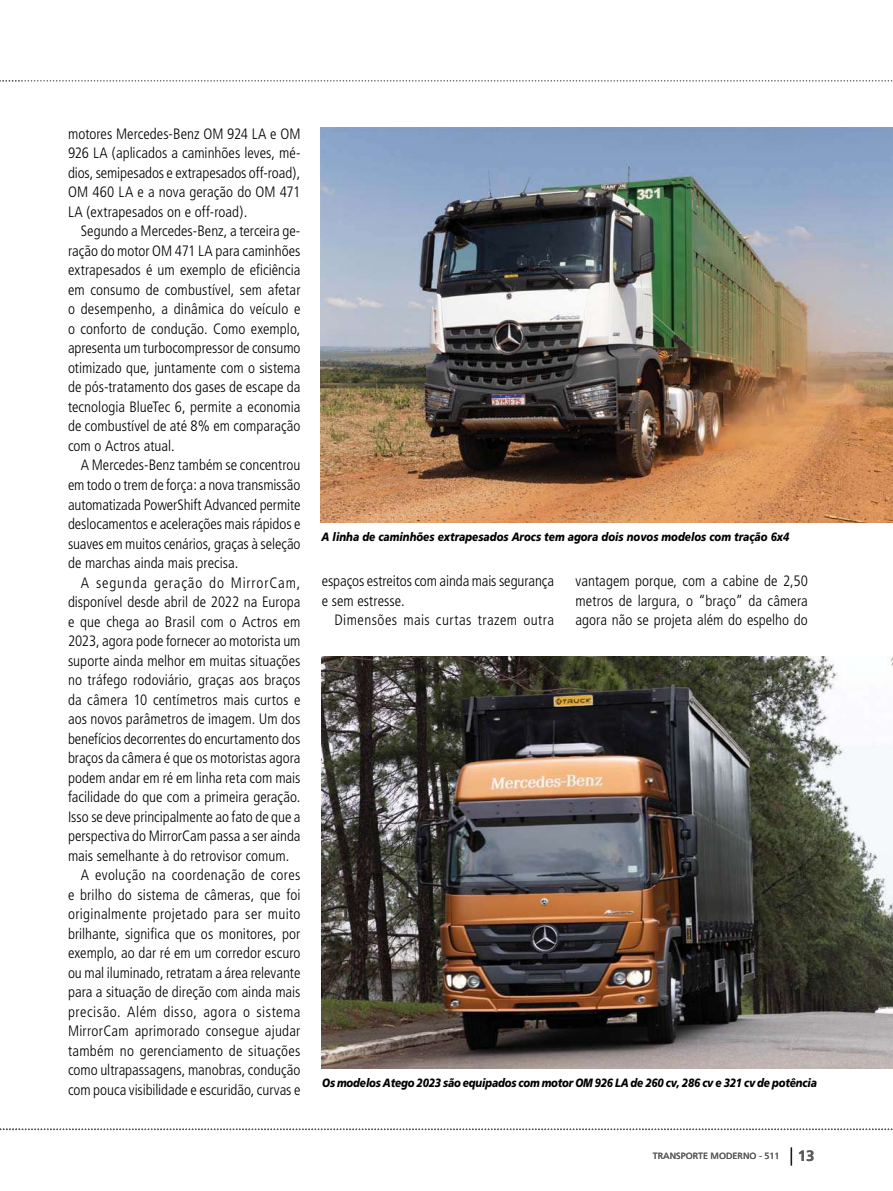
<style>
.page{position:relative;width:893px;height:1191px;background:#fff}
.page>*{position:absolute;margin:0;border:0;box-sizing:border-box;transform-origin:0 0}
.t1{font:300 condensed 15px/19.5px "Frutiger";letter-spacing:.005em;color:#000;text-align:justify}
.t2{font:300 condensed 15px "Frutiger";letter-spacing:.035em;color:#000}
.t3{font:300 condensed 15px "Frutiger";letter-spacing:.03em;color:#000}
.t4{font:300 condensed 15px "Frutiger";letter-spacing:.025em;color:#000}
.t5{font:300 condensed 15px "Frutiger";letter-spacing:.055em;color:#000}
.t6{font:italic 900 12px "Frutiger";color:#000;scale:.85 1}
.t7{font:9px "Frutiger";color:#58595b}
.s1{font-weight:300;font-stretch:condensed;font-size:18px;color:#000}
.s2{font-weight:700;font-size:15px}
</style>
<div class="page">
<svg style="left:0;top:1128px;width:893px;height:2px"></svg>
<svg style="left:0;top:80px;width:893px;height:2px"></svg>
<img style="left:322px;top:656px;width:571px;height:412px">
<img style="left:320px;top:128px;width:573px;height:395px">
<p class="t1" style="left:68px;top:124px;width:234px">motores Mercedes-Benz OM 924 LA e OM 926 LA (aplicados a caminhões leves, mé&shy;dios, semipesados e extrapesados off-road), OM 460 LA e a nova geração do OM 471<br>LA (extrapesados on e off-road).</p>
<p class="t1" style="left:68px;top:222px;width:234px;text-indent:13px">Segundo a Mercedes-Benz, a terceira ge&shy;ração do motor OM 471 LA para caminhões extrapesados é um exemplo de eficiência em consumo de combustível, sem afetar o desempenho, a dinâmica do veículo e o conforto de condução. Como exemplo, apresenta um turbocompressor de consumo otimizado que, juntamente com o sistema de pós-tratamento dos gases de escape da tecnologia BlueTec 6, permite a economia de combustível de até 8% em comparação com o Actros atual.</p>
<p class="t1" style="left:68px;top:456px;width:234px;text-indent:13px">A Mercedes-Benz também se concentrou em todo o trem de força: a nova transmissão automatizada PowerShift Advanced permite deslocamentos e acelerações mais rápidos e suaves em muitos cenários, graças à seleção de marchas ainda mais precisa.</p>
<p class="t5" style="left:81px;top:574px;width:221px">A segunda geração do MirrorCam,</p>
<p class="t1" style="left:68px;top:592px;width:234px">disponível desde abril de 2022 na Europa</p>
<p class="t1" style="left:68px;top:612px;width:234px">e que chega ao Brasil com o Actros em</p>
<p class="t1" style="left:68px;top:631px;width:234px">2023, agora pode fornecer ao motorista um</p>
<p class="t1" style="left:68px;top:651px;width:234px">suporte ainda melhor em muitas situações</p>
<p class="t1" style="left:68px;top:670px;width:234px">no tráfego rodoviário, graças aos braços</p>
<p class="t1" style="left:68px;top:690px;width:234px">da câmera 10 centímetros mais curtos e</p>
<p class="t1" style="left:68px;top:709px;width:234px">aos novos parâmetros de imagem. Um dos</p>
<p class="t1" style="left:68px;top:729px;width:234px">benefícios decorrentes do encurtamento dos</p>
<p class="t1" style="left:68px;top:748px;width:234px">braços da câmera é que os motoristas agora</p>
<p class="t1" style="left:68px;top:768px;width:234px">podem andar em ré em linha reta com mais</p>
<p class="t1" style="left:68px;top:787px;width:234px">facilidade do que com a primeira geração.</p>
<p class="t1" style="left:68px;top:807px;width:234px">Isso se deve principalmente ao fato de que a</p>
<p class="t1" style="left:68px;top:826px;width:234px">perspectiva do MirrorCam passa a ser ainda</p>
<p class="t1" style="left:68px;top:846px;width:223px">mais semelhante à do retrovisor comum.</p>
<p class="t4" style="left:81px;top:866px;width:221px">A evolução na coordenação de cores</p>
<p class="t1" style="left:68px;top:885px;width:234px">e brilho do sistema de câmeras, que foi</p>
<p class="t1" style="left:68px;top:904px;width:234px">originalmente projetado para ser muito</p>
<p class="t1" style="left:68px;top:924px;width:234px">brilhante, significa que os monitores, por</p>
<p class="t1" style="left:68px;top:943px;width:234px">exemplo, ao dar ré em um corredor escuro</p>
<p class="t1" style="left:68px;top:963px;width:234px">ou mal iluminado, retratam a área relevante</p>
<p class="t1" style="left:68px;top:982px;width:234px">para a situação de direção com ainda mais</p>
<p class="t2" style="left:68px;top:1003px;width:234px">precisão. Além disso, agora o sistema</p>
<p class="t1" style="left:68px;top:1021px;width:234px">MirrorCam aprimorado consegue ajudar</p>
<p class="t1" style="left:68px;top:1041px;width:234px">também no gerenciamento de situações</p>
<p class="t1" style="left:68px;top:1060px;width:234px">como ultrapassagens, manobras, condução</p>
<p class="t1" style="left:68px;top:1080px;width:234px">com pouca visibilidade e escuridão, curvas e</p>
<p class="t6" style="left:322px;top:529px;width:552px">A linha de caminhões extrapesados Arocs tem agora dois novos modelos com tração 6x4</p>
<p class="t1" style="left:322px;top:571px;width:234px">espaços estreitos com ainda mais segurança e sem estresse.</p>
<p class="t3" style="left:334px;top:611px;width:221px">Dimensões mais curtas trazem outra</p>
<p class="t1" style="left:575px;top:571px;width:234px">vantagem porque, com a cabine de 2,50 metros de largura, o “braço” da câmera agora não se projeta além do espelho do</p>
<p class="t6" style="left:322px;top:1076px;width:583px">Os modelos Atego 2023 são equipados com motor OM 926 LA de 260 cv, 286 cv e 321 cv de potência</p>
<p class="t7" style="left:653px;top:1150px;width:163px">TRANSPORTE MODERNO - 511 <span class="s1">|</span> <span class="s2">13</span></p>
</div>
